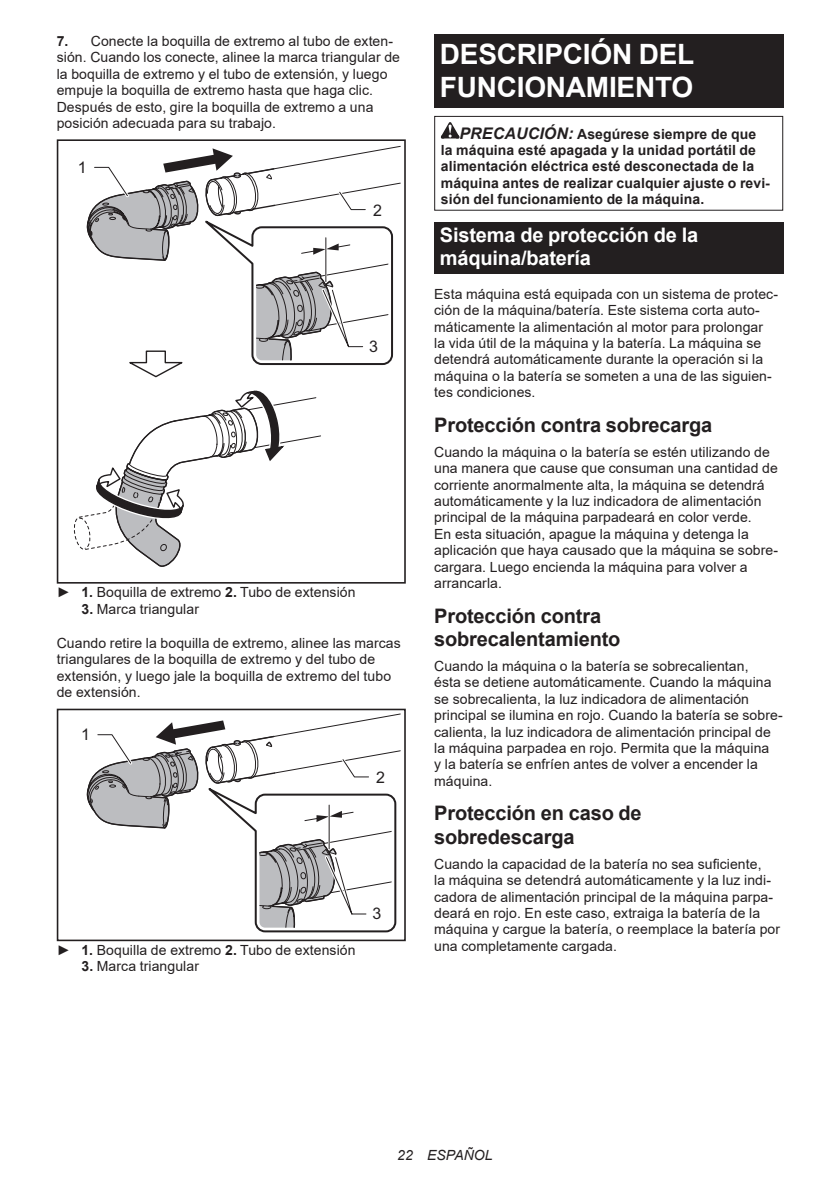
<style>
.page{position:relative;width:840px;height:1191px;background:#fff}
.page>*{position:absolute;margin:0;border:0;box-sizing:border-box;transform-origin:0 0}
.t1{font:700 28px/32.8px "Arial";letter-spacing:-.01em;color:#fff}
.t2{font:700 20px/23.4px "Arial";letter-spacing:-.01em;color:#231f20}
.t3{font:700 20px/23.4px "Arial";letter-spacing:-.01em;color:#fff}
.t4{font:16px "Arial";color:#231f20}
.t5{font:14px/16.4px "Arial";letter-spacing:.005em;color:#231f20}
.t6{font:700 14px/16.4px "Arial";letter-spacing:.005em;color:#231f20}
.t7{font:italic 14px "Arial";letter-spacing:.005em;color:#231f20}
.s1{font-weight:700}
.s2{font-style:italic;font-size:16px}
</style>
<div class="page">
<svg style="left:73px;top:390px;width:248px;height:177px"></svg>
<div style="left:57px;top:555px;width:73px;height:28px;background:#fff"></div>
<div style="left:57px;top:139px;width:348px;height:444px;border:2px solid #231f20"></div>
<svg style="left:86px;top:145px;width:315px;height:233px"></svg>
<svg style="left:86px;top:713px;width:315px;height:220px"></svg>
<div style="left:57px;top:913px;width:73px;height:28px;background:#fff"></div>
<div style="left:57px;top:708px;width:348px;height:233px;border:2px solid #231f20"></div>
<div style="left:434px;top:34px;width:348px;height:74px;background:#231f20"></div>
<svg style="left:440px;top:122px;width:19px;height:16px"></svg>
<div style="left:434px;top:116px;width:348px;height:95px;border:1px solid #231f20"></div>
<div style="left:434px;top:222px;width:348px;height:52px;background:#231f20"></div>
<p class="t5" style="left:57px;top:33px;width:344px"><span class="s1">7.</span> Conecte la boquilla de extremo al tubo de exten&shy;sión. Cuando los conecte, alinee la marca triangular de la boquilla de extremo y el tubo de extensión, y luego empuje la boquilla de extremo hasta que haga clic.<br>Después de esto, gire la boquilla de extremo a una posición adecuada para su trabajo.</p>
<p class="t4" style="left:78px;top:156px;width:10px">1</p>
<p class="t4" style="left:373px;top:199px;width:10px">2</p>
<p class="t4" style="left:369px;top:335px;width:10px">3</p>
<p class="t5" style="left:57px;top:584px;width:300px">► <span class="s1">1.</span> Boquilla de extremo <span class="s1">2.</span> Tubo de extensión</p>
<p class="t5" style="left:81px;top:600px;width:119px"><span class="s1">3.</span> Marca triangular</p>
<p class="t5" style="left:57px;top:635px;width:345px">Cuando retire la boquilla de extremo, alinee las marcas triangulares de la boquilla de extremo y del tubo de extensión, y luego jale la boquilla de extremo del tubo de extensión.</p>
<p class="t4" style="left:81px;top:723px;width:10px">1</p>
<p class="t4" style="left:376px;top:766px;width:10px">2</p>
<p class="t5" style="left:57px;top:941px;width:300px">► <span class="s1">1.</span> Boquilla de extremo <span class="s1">2.</span> Tubo de extensión</p>
<p class="t5" style="left:81px;top:958px;width:119px"><span class="s1">3.</span> Marca triangular</p>
<p class="t4" style="left:372px;top:902px;width:10px">3</p>
<h1 class="t1" style="left:439px;top:38px;width:256px">DESCRIPCIÓN DEL<br>FUNCIONAMIENTO</h1>
<p class="t6" style="left:440px;top:125px;width:330px;text-indent:19px"><span class="s2">PRECAUCIÓN:</span> Asegúrese siempre de que la máquina esté apagada y la unidad portátil de alimentación eléctrica esté desconectada de la máquina antes de realizar cualquier ajuste o revi&shy;sión del funcionamiento de la máquina.</p>
<h2 class="t3" style="left:439px;top:223px;width:260px">Sistema de protección de la máquina/batería</h2>
<p class="t5" style="left:434px;top:286px;width:345px">Esta máquina está equipada con un sistema de protec&shy;ción de la máquina/batería. Este sistema corta auto&shy;máticamente la alimentación al motor para prolongar<br>la vida útil de la máquina y la batería. La máquina se detendrá automáticamente durante la operación si la máquina o la batería se someten a una de las siguien&shy;tes condiciones.</p>
<h2 class="t2" style="left:434px;top:413px;width:279px">Protección contra sobrecarga</h2>
<p class="t5" style="left:434px;top:443px;width:345px">Cuando la máquina o la batería se estén utilizando de una manera que cause que consuman una cantidad de corriente anormalmente alta, la máquina se detendrá automáticamente y la luz indicadora de alimentación principal de la máquina parpadeará en color verde.<br>En esta situación, apague la máquina y detenga la aplicación que haya causado que la máquina se sobre&shy;cargara. Luego encienda la máquina para volver a arrancarla.</p>
<h2 class="t2" style="left:434px;top:604px;width:188px">Protección contra sobrecalentamiento</h2>
<p class="t5" style="left:434px;top:658px;width:350px">Cuando la máquina o la batería se sobrecalientan,<br>ésta se detiene automáticamente. Cuando la máquina se sobrecalienta, la luz indicadora de alimentación principal se ilumina en rojo. Cuando la batería se sobre&shy;calienta, la luz indicadora de alimentación principal de la máquina parpadea en rojo. Permita que la máquina<br>y la batería se enfríen antes de volver a encender la máquina.</p>
<h2 class="t2" style="left:434px;top:802px;width:209px">Protección en caso de sobredescarga</h2>
<p class="t5" style="left:434px;top:855px;width:347px">Cuando la capacidad de la batería no sea suficiente,<br>la máquina se detendrá automáticamente y la luz indi&shy;cadora de alimentación principal de la máquina parpa&shy;deará en rojo. En este caso, extraiga la batería de la máquina y cargue la batería, o reemplace la batería por una completamente cargada.</p>
<p class="t7" style="left:397px;top:1146px;width:97px">22 ESPAÑOL</p>
</div>
